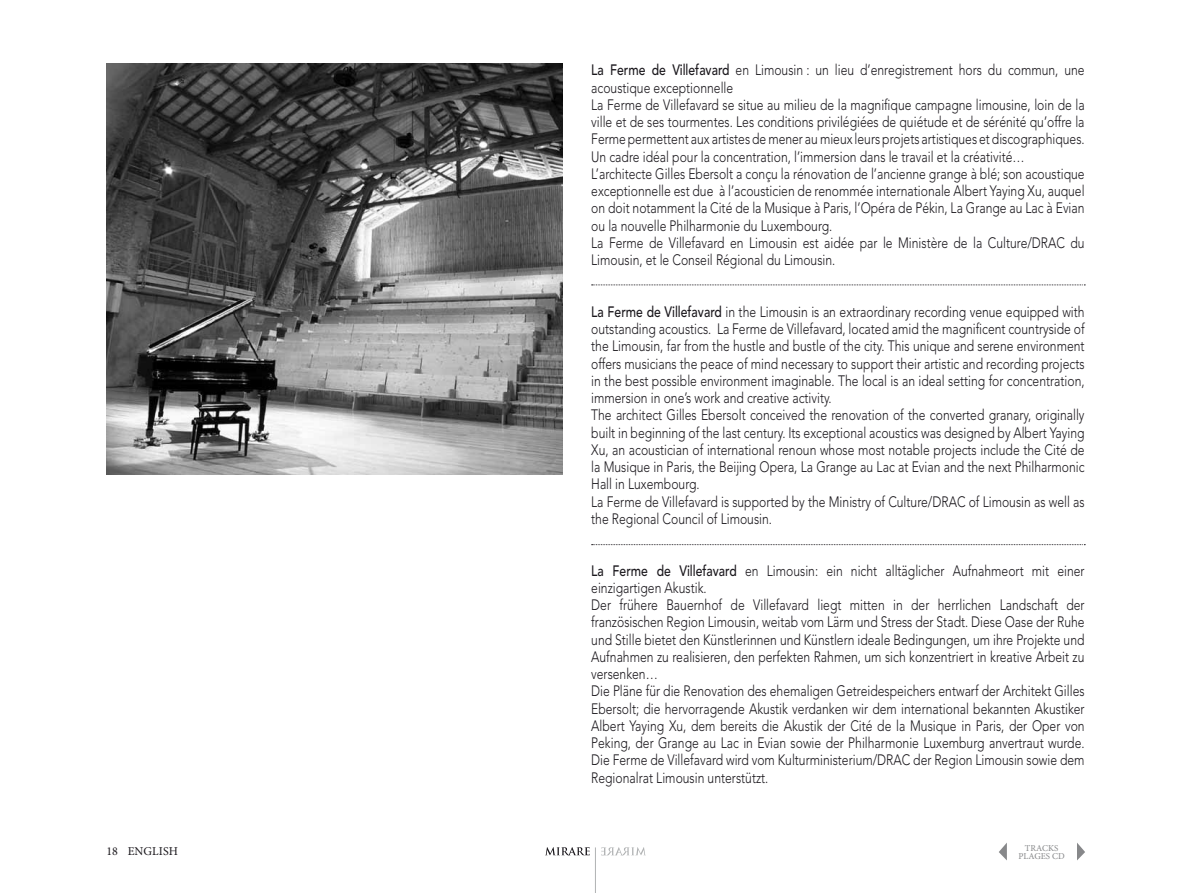
<style>
.page{position:relative;width:1191px;height:893px;background:#fff}
.page>*{position:absolute;margin:0;border:0;box-sizing:border-box;transform-origin:0 0}
.t1{font:300 15px/17.2px "Avenir";color:#1a171c;scale:.81 1}
.t2{font:12px "Minion Pro";color:#1a171c}
.t3{font:9px/7.5px "Minion Pro";color:#87888a;text-align:center}
.s1{font-weight:500}
</style>
<div class="page">
<svg style="left:999px;top:843px;width:8px;height:17px"></svg>
<svg style="left:1077px;top:843px;width:8px;height:17px"></svg>
<svg style="left:545px;top:847px;width:45px;height:8px"></svg>
<svg style="left:601px;top:847px;width:45px;height:8px"></svg>
<hr style="left:595px;top:847px;width:1px;height:46px;background:#b1b3b4">
<svg style="left:591px;top:285px;width:494px;height:1px"></svg>
<svg style="left:591px;top:544px;width:494px;height:1px"></svg>
<img style="left:107px;top:64px;width:455px;height:411px">
<p class="t1" style="left:591px;top:61px;width:610px"><span class="s1">La Ferme de Villefavard</span> en Limousin : un lieu d’enregistrement hors du commun, une acoustique exceptionnelle<br>La Ferme de Villefavard se situe au milieu de la magnifique campagne limousine, loin de la ville et de ses tourmentes. Les conditions privilégiées de quiétude et de sérénité qu’offre la Ferme permettent aux artistes de mener au mieux leurs projets artistiques et discographiques.<br>Un cadre idéal pour la concentration, l’immersion dans le travail et la créativité… L’architecte Gilles Ebersolt a conçu la rénovation de l’ancienne grange à blé; son acoustique exceptionnelle est due à l’acousticien de renommée internationale Albert Yaying Xu, auquel on doit notamment la Cité de la Musique à Paris, l’Opéra de Pékin, La Grange au Lac à Evian ou la nouvelle Philharmonie du Luxembourg.<br>La Ferme de Villefavard en Limousin est aidée par le Ministère de la Culture/DRAC du Limousin, et le Conseil Régional du Limousin.</p>
<p class="t1" style="left:591px;top:303px;width:610px"><span class="s1">La Ferme de Villefavard</span> in the Limousin is an extraordinary recording venue equipped with outstanding acoustics. La Ferme de Villefavard, located amid the magnificent countryside of the Limousin, far from the hustle and bustle of the city. This unique and serene environment offers musicians the peace of mind necessary to support their artistic and recording projects in the best possible environment imaginable. The local is an ideal setting for concentration, immersion in one’s work and creative activity.<br>The architect Gilles Ebersolt conceived the renovation of the converted granary, originally built in beginning of the last century. Its exceptional acoustics was designed by Albert Yaying Xu, an acoustician of international renoun whose most notable projects include the Cité de la Musique in Paris, the Beijing Opera, La Grange au Lac at Evian and the next Philharmonic Hall in Luxembourg.<br>La Ferme de Villefavard is supported by the Ministry of Culture/DRAC of Limousin as well as the Regional Council of Limousin.</p>
<p class="t1" style="left:591px;top:562px;width:611px"><span class="s1">La Ferme de Villefavard</span> en Limousin: ein nicht alltäglicher Aufnahmeort mit einer einzigartigen Akustik.<br>Der frühere Bauernhof de Villefavard liegt mitten in der herrlichen Landschaft der französischen Region Limousin, weitab vom Lärm und Stress der Stadt. Diese Oase der Ruhe und Stille bietet den Künstlerinnen und Künstlern ideale Bedingungen, um ihre Projekte und Aufnahmen zu realisieren, den perfekten Rahmen, um sich konzentriert in kreative Arbeit zu versenken…<br>Die Pläne für die Renovation des ehemaligen Getreidespeichers entwarf der Architekt Gilles Ebersolt; die hervorragende Akustik verdanken wir dem international bekannten Akustiker Albert Yaying Xu, dem bereits die Akustik der Cité de la Musique in Paris, der Oper von Peking, der Grange au Lac in Evian sowie der Philharmonie Luxemburg anvertraut wurde.<br>Die Ferme de Villefavard wird vom Kulturministerium/DRAC der Region Limousin sowie dem Regionalrat Limousin unterstützt.</p>
<p class="t2" style="left:106px;top:843px;width:13px">18</p>
<p class="t3" style="left:1018px;top:844px;width:48px">TRACKS<br>PLAGES CD</p>
<p class="t2" style="left:128px;top:843px;width:52px">ENGLISH</p>
</div>
